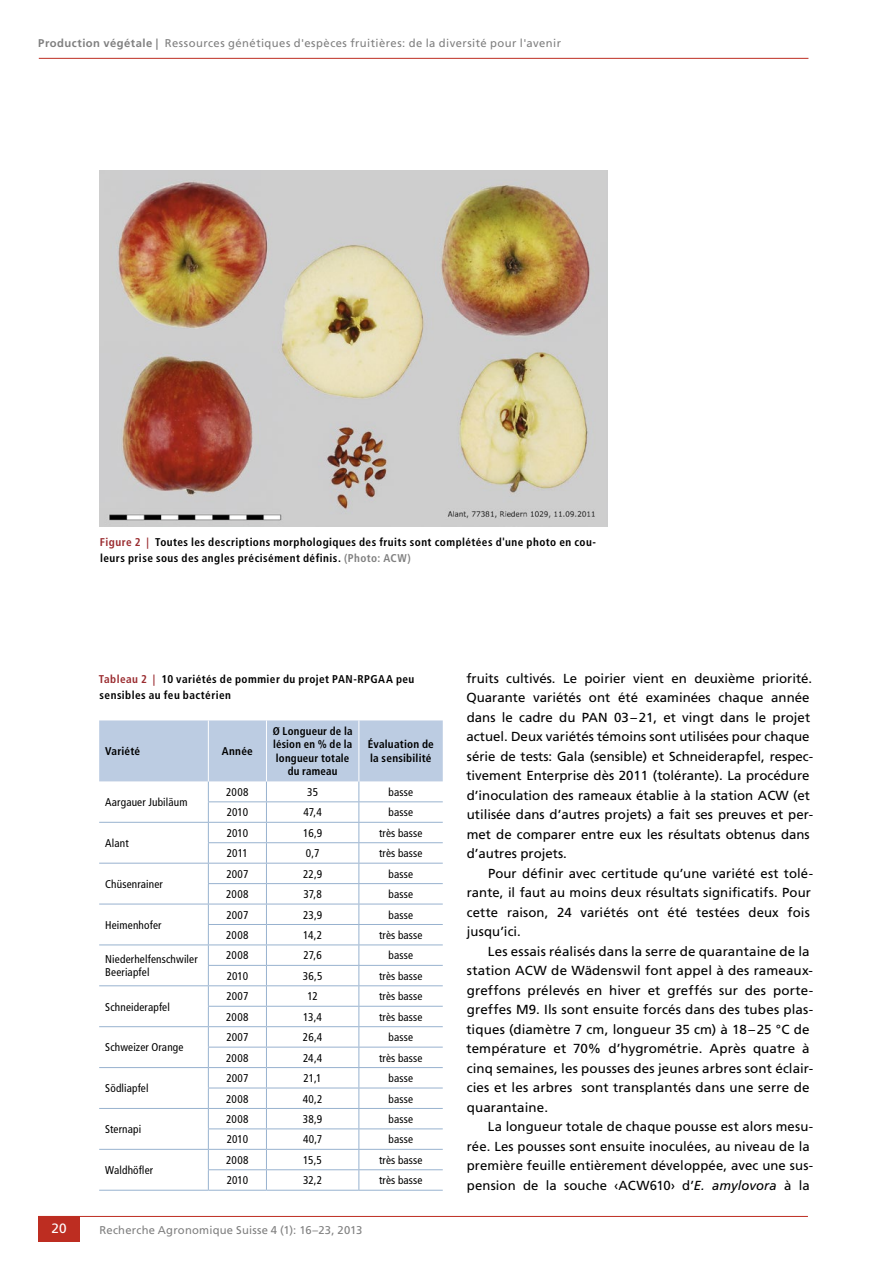
<style>
.page{position:relative;width:893px;height:1263px;background:#fff}
.page>*{position:absolute;margin:0;border:0;box-sizing:border-box;transform-origin:0 0}
.t1{font:13.5px "Frutiger LT Std";color:#fff}
.t2{font:13.2px/19.5px "Frutiger LT Std";letter-spacing:.005em;color:#000}
.t3{font:condensed 11.25px/13.5px "Frutiger LT Std";letter-spacing:.015em;color:#000}
.t4{font:700 condensed 11.25px/16.5px "Frutiger LT Std";letter-spacing:.04em;color:#000}
.t5{font:11.25px "Frutiger LT Std";letter-spacing:.035em;color:#808080}
.t6{font:700 condensed 11.25px/13.5px "Frutiger LT Std";letter-spacing:.02em;color:#000;text-align:center}
.t7{font:700 condensed 11.25px/13.5px "Frutiger LT Std";letter-spacing:.015em;color:#000}
.s1{font-weight:700}
.s2{color:#9a2b2f}
.s3{color:#808080}
.s4{font-style:italic}
</style>
<div class="page">
<hr style="left:39px;top:58px;width:769px;height:1px;background:#bd2d21">
<hr style="left:38px;top:1216px;width:770px;height:1px;background:#bd2d21">
<div style="left:38px;top:1216px;width:42px;height:26px;background:#bd2d21"></div>
<svg style="left:99px;top:720px;width:344px;height:470px"></svg>
<hr style="left:99px;top:1190px;width:109px;height:1px;background:#98b2cf">
<hr style="left:208px;top:1190px;width:58px;height:1px;background:#98b2cf">
<hr style="left:266px;top:1190px;width:93px;height:1px;background:#98b2cf">
<hr style="left:359px;top:1190px;width:84px;height:1px;background:#98b2cf">
<hr style="left:208px;top:720px;width:1px;height:61px;background:#fff">
<hr style="left:266px;top:720px;width:1px;height:61px;background:#fff">
<hr style="left:358px;top:720px;width:1px;height:61px;background:#fff">
<img style="left:99px;top:170px;width:509px;height:356px">
<p class="t5" style="left:38px;top:36px;width:524px"><span class="s1">Production végétale |</span> Ressources génétiques d'espèces fruitières: de la diversité pour l'avenir</p>
<p class="t4" style="left:100px;top:533px;width:497px"><span class="s2">Figure 2 |</span> Toutes les descriptions morphologiques des fruits sont complétées d'une photo en cou&shy;leurs prise sous des angles précisément définis. <span class="s3">(Photo: ACW)</span></p>
<p class="t4" style="left:99px;top:670px;width:317px"><span class="s2">Tableau 2 |</span> 10 variétés de pommier du projet PAN-RPGAA peu sensibles au feu bactérien</p>
<p class="t7" style="left:105px;top:744px;width:36px">Variété</p>
<p class="t4" style="left:222px;top:743px;width:32px">Année</p>
<p class="t6" style="left:273px;top:724px;width:81px">Ø Longueur de la lésion en % de la longueur totale du rameau</p>
<p class="t7" style="left:368px;top:738px;width:68px">Évaluation de la sensibilité</p>
<p class="t3" style="left:105px;top:795px;width:84px">Aargauer Jubiläum</p>
<p class="t3" style="left:105px;top:836px;width:25px">Alant</p>
<p class="t3" style="left:105px;top:877px;width:59px">Chüsenrainer</p>
<p class="t3" style="left:105px;top:918px;width:58px">Heimenhofer</p>
<p class="t3" style="left:226px;top:785px;width:24px">2008</p>
<p class="t3" style="left:307px;top:785px;width:12px">35</p>
<p class="t3" style="left:388px;top:785px;width:26px">basse</p>
<p class="t3" style="left:227px;top:806px;width:23px">2010</p>
<p class="t3" style="left:303px;top:806px;width:20px">47,4</p>
<p class="t3" style="left:388px;top:806px;width:26px">basse</p>
<p class="t3" style="left:227px;top:826px;width:23px">2010</p>
<p class="t3" style="left:303px;top:826px;width:20px">16,9</p>
<p class="t3" style="left:379px;top:826px;width:45px">très basse</p>
<p class="t3" style="left:227px;top:847px;width:23px">2011</p>
<p class="t3" style="left:306px;top:847px;width:15px">0,7</p>
<p class="t3" style="left:379px;top:847px;width:45px">très basse</p>
<p class="t3" style="left:226px;top:867px;width:24px">2007</p>
<p class="t3" style="left:303px;top:867px;width:21px">22,9</p>
<p class="t3" style="left:388px;top:867px;width:26px">basse</p>
<p class="t3" style="left:226px;top:887px;width:24px">2008</p>
<p class="t3" style="left:303px;top:887px;width:20px">37,8</p>
<p class="t3" style="left:388px;top:887px;width:26px">basse</p>
<p class="t3" style="left:226px;top:908px;width:24px">2007</p>
<p class="t3" style="left:303px;top:908px;width:21px">23,9</p>
<p class="t3" style="left:388px;top:908px;width:26px">basse</p>
<p class="t3" style="left:226px;top:928px;width:24px">2008</p>
<p class="t3" style="left:303px;top:928px;width:21px">14,2</p>
<p class="t3" style="left:379px;top:928px;width:45px">très basse</p>
<p class="t3" style="left:105px;top:952px;width:94px">Niederhelfenschwiler<br>Beeriapfel</p>
<p class="t3" style="left:226px;top:949px;width:24px">2008</p>
<p class="t3" style="left:303px;top:949px;width:20px">27,6</p>
<p class="t3" style="left:388px;top:949px;width:26px">basse</p>
<p class="t3" style="left:227px;top:969px;width:23px">2010</p>
<p class="t3" style="left:303px;top:969px;width:21px">36,5</p>
<p class="t3" style="left:379px;top:969px;width:45px">très basse</p>
<p class="t3" style="left:105px;top:1000px;width:66px">Schneiderapfel</p>
<p class="t3" style="left:105px;top:1041px;width:80px">Schweizer Orange</p>
<p class="t3" style="left:105px;top:1082px;width:45px">Södliapfel</p>
<p class="t3" style="left:105px;top:1122px;width:38px">Sternapi</p>
<p class="t3" style="left:105px;top:1163px;width:50px">Waldhöfler</p>
<p class="t3" style="left:226px;top:990px;width:24px">2007</p>
<p class="t3" style="left:307px;top:990px;width:12px">12</p>
<p class="t3" style="left:379px;top:990px;width:45px">très basse</p>
<p class="t3" style="left:226px;top:1010px;width:24px">2008</p>
<p class="t3" style="left:303px;top:1010px;width:20px">13,4</p>
<p class="t3" style="left:379px;top:1010px;width:45px">très basse</p>
<p class="t3" style="left:226px;top:1030px;width:24px">2007</p>
<p class="t3" style="left:303px;top:1030px;width:21px">26,4</p>
<p class="t3" style="left:388px;top:1030px;width:26px">basse</p>
<p class="t3" style="left:226px;top:1051px;width:24px">2008</p>
<p class="t3" style="left:303px;top:1051px;width:21px">24,4</p>
<p class="t3" style="left:379px;top:1051px;width:45px">très basse</p>
<p class="t3" style="left:226px;top:1071px;width:24px">2007</p>
<p class="t3" style="left:304px;top:1071px;width:20px">21,1</p>
<p class="t3" style="left:388px;top:1071px;width:26px">basse</p>
<p class="t3" style="left:226px;top:1092px;width:24px">2008</p>
<p class="t3" style="left:303px;top:1092px;width:21px">40,2</p>
<p class="t3" style="left:388px;top:1092px;width:26px">basse</p>
<p class="t3" style="left:226px;top:1112px;width:24px">2008</p>
<p class="t3" style="left:303px;top:1112px;width:21px">38,9</p>
<p class="t3" style="left:388px;top:1112px;width:26px">basse</p>
<p class="t3" style="left:227px;top:1133px;width:23px">2010</p>
<p class="t3" style="left:303px;top:1133px;width:21px">40,7</p>
<p class="t3" style="left:388px;top:1133px;width:26px">basse</p>
<p class="t3" style="left:226px;top:1153px;width:24px">2008</p>
<p class="t3" style="left:303px;top:1153px;width:20px">15,5</p>
<p class="t3" style="left:379px;top:1153px;width:45px">très basse</p>
<p class="t3" style="left:227px;top:1174px;width:23px">2010</p>
<p class="t3" style="left:303px;top:1174px;width:21px">32,2</p>
<p class="t3" style="left:379px;top:1174px;width:45px">très basse</p>
<p class="t1" style="left:51px;top:1221px;width:17px">20</p>
<p class="t5" style="left:99px;top:1223px;width:264px">Recherche Agronomique Suisse 4 (1): 16–23, 2013</p>
<p class="t2" style="left:466px;top:668px;width:348px">fruits cultivés. Le poirier vient en deuxième priorité.<br>Quarante variétés ont été examinées chaque année dans le cadre du PAN 03–21, et vingt dans le projet actuel. Deux variétés témoins sont utilisées pour chaque série de tests: Gala (sensible) et Schneiderapfel, respec&shy;tivement Enterprise dès 2011 (tolérante). La procédure d’inoculation des rameaux établie à la station ACW (et utilisée dans d’autres projets) a fait ses preuves et per&shy;met de comparer entre eux les résultats obtenus dans d’autres projets.</p>
<p class="t2" style="left:467px;top:863px;width:348px;text-indent:21px">Pour définir avec certitude qu’une variété est tolé&shy;rante, il faut au moins deux résultats significatifs. Pour cette raison, 24 variétés ont été testées deux fois jusqu’ici.</p>
<p class="t2" style="left:466px;top:941px;width:348px;text-indent:21px">Les essais réalisés dans la serre de quarantaine de la station ACW de Wädenswil font appel à des rameaux&shy;greffons prélevés en hiver et greffés sur des porte&shy;greffes M9. Ils sont ensuite forcés dans des tubes plas&shy;tiques (diamètre 7 cm, longueur 35 cm) à 18–25 °C de température et 70% d’hygrométrie. Après quatre à cinq semaines, les pousses des jeunes arbres sont éclair&shy;cies et les arbres sont transplantés dans une serre de quarantaine.</p>
<p class="t2" style="left:467px;top:1117px;width:348px;text-indent:21px">La longueur totale de chaque pousse est alors mesu&shy;rée. Les pousses sont ensuite inoculées, au niveau de la première feuille entièrement développée, avec une sus&shy;pension de la souche ‹ACW610› d’<span class="s4">E. amylovora</span> à la</p>
</div>
